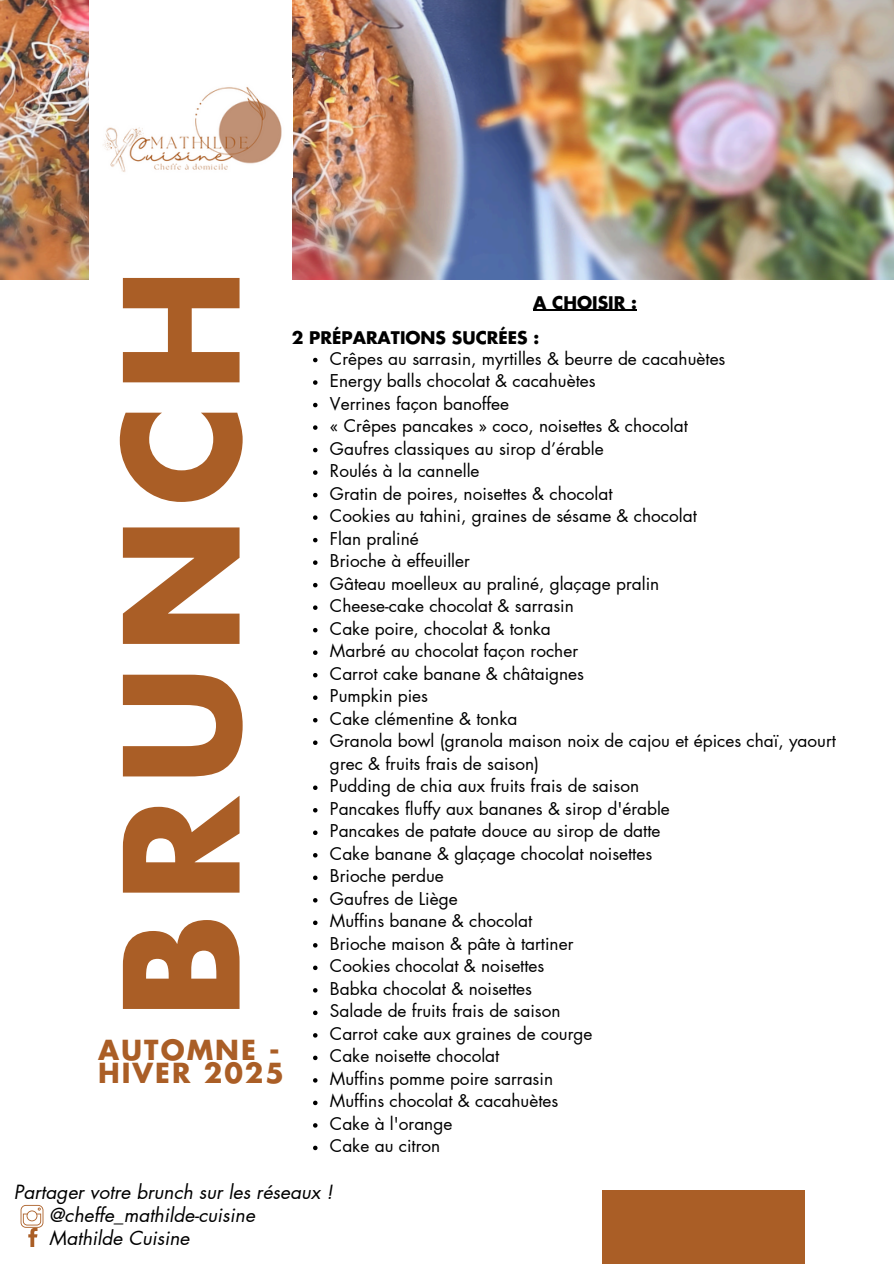
<style>
.page{position:relative;width:894px;height:1264px;background:#fff}
.page>*{position:absolute;margin:0;border:0;box-sizing:border-box;transform-origin:0 0}
.t1{font:700 154.65px "Futura LT Pro";letter-spacing:.075em;color:#aa5e26}
.t2{font:700 27px/23.7px "Futura LT Pro";letter-spacing:.075em;color:#aa5e26}
.t3{font:italic 19.05px/22.5px "Futura LT Pro";color:#000}
.t4{font:17.25px/22.5px "Futura LT Pro";color:#000}
.t5{font:700 16.95px "Futura LT Pro";color:#000}
</style>
<div class="page">
<img style="left:0;top:0;width:893px;height:279px">
<div style="left:89px;top:0;width:203px;height:377px;background:#fff"></div>
<div style="left:601px;top:1190px;width:203px;height:73px;background:#aa5e26"></div>
<img style="left:103px;top:87px;width:179px;height:85px">
<svg style="left:21px;top:1204px;width:22px;height:42px"></svg>
<hr style="left:533px;top:310px;width:104px;height:1px;background:#000">
<svg style="left:313px;top:358px;width:4px;height:4px"></svg>
<svg style="left:313px;top:380px;width:4px;height:5px"></svg>
<svg style="left:313px;top:403px;width:4px;height:4px"></svg>
<svg style="left:313px;top:425px;width:4px;height:5px"></svg>
<svg style="left:313px;top:448px;width:4px;height:4px"></svg>
<svg style="left:313px;top:470px;width:4px;height:5px"></svg>
<svg style="left:313px;top:493px;width:4px;height:4px"></svg>
<svg style="left:313px;top:515px;width:4px;height:5px"></svg>
<svg style="left:313px;top:538px;width:4px;height:4px"></svg>
<svg style="left:313px;top:560px;width:4px;height:5px"></svg>
<svg style="left:313px;top:583px;width:4px;height:4px"></svg>
<svg style="left:313px;top:605px;width:4px;height:5px"></svg>
<svg style="left:313px;top:628px;width:4px;height:4px"></svg>
<svg style="left:313px;top:650px;width:4px;height:5px"></svg>
<svg style="left:313px;top:673px;width:4px;height:4px"></svg>
<svg style="left:313px;top:695px;width:4px;height:5px"></svg>
<svg style="left:313px;top:718px;width:4px;height:4px"></svg>
<svg style="left:313px;top:740px;width:4px;height:5px"></svg>
<svg style="left:313px;top:785px;width:4px;height:5px"></svg>
<svg style="left:313px;top:808px;width:4px;height:4px"></svg>
<svg style="left:313px;top:830px;width:4px;height:5px"></svg>
<svg style="left:313px;top:853px;width:4px;height:4px"></svg>
<svg style="left:313px;top:875px;width:4px;height:5px"></svg>
<svg style="left:313px;top:898px;width:4px;height:4px"></svg>
<svg style="left:313px;top:920px;width:4px;height:5px"></svg>
<svg style="left:313px;top:943px;width:4px;height:4px"></svg>
<svg style="left:313px;top:965px;width:4px;height:5px"></svg>
<svg style="left:313px;top:988px;width:4px;height:4px"></svg>
<svg style="left:313px;top:1010px;width:4px;height:5px"></svg>
<svg style="left:313px;top:1033px;width:4px;height:4px"></svg>
<svg style="left:313px;top:1055px;width:4px;height:5px"></svg>
<svg style="left:313px;top:1078px;width:4px;height:4px"></svg>
<svg style="left:313px;top:1100px;width:4px;height:5px"></svg>
<svg style="left:313px;top:1123px;width:4px;height:4px"></svg>
<svg style="left:313px;top:1145px;width:4px;height:5px"></svg>
<h1 class="t1" style="left:112px;top:1018px;width:752px;rotate:-90deg">BRUNCH</h1>
<p class="t2" style="left:98px;top:1039px;width:187px">AUTOMNE -<br>HIVER 2025</p>
<p class="t5" style="left:533px;top:295px;width:105px">A CHOISIR :</p>
<p class="t5" style="left:292px;top:329px;width:249px">2 PRÉPARATIONS SUCRÉES :</p>
<p class="t4" style="left:330px;top:348px;width:397px">Crêpes au sarrasin, myrtilles &amp; beurre de cacahuètes</p>
<p class="t4" style="left:330px;top:370px;width:267px">Energy balls chocolat &amp; cacahuètes</p>
<p class="t4" style="left:330px;top:393px;width:181px">Verrines façon banoffee</p>
<p class="t4" style="left:330px;top:415px;width:359px">« Crêpes pancakes » coco, noisettes &amp; chocolat</p>
<p class="t4" style="left:330px;top:438px;width:275px">Gaufres classiques au sirop d’érable</p>
<p class="t4" style="left:330px;top:460px;width:151px">Roulés à la cannelle</p>
<p class="t4" style="left:330px;top:483px;width:284px">Gratin de poires, noisettes &amp; chocolat</p>
<p class="t4" style="left:330px;top:505px;width:368px">Cookies au tahini, graines de sésame &amp; chocolat</p>
<p class="t4" style="left:330px;top:528px;width:90px">Flan praliné</p>
<p class="t4" style="left:330px;top:550px;width:141px">Brioche à effeuiller</p>
<p class="t4" style="left:330px;top:573px;width:331px">Gâteau moelleux au praliné, glaçage pralin</p>
<p class="t4" style="left:330px;top:595px;width:245px">Cheese-cake chocolat &amp; sarrasin</p>
<p class="t4" style="left:330px;top:618px;width:222px">Cake poire, chocolat &amp; tonka</p>
<p class="t4" style="left:330px;top:640px;width:249px">Marbré au chocolat façon rocher</p>
<p class="t4" style="left:330px;top:663px;width:255px">Carrot cake banane &amp; châtaignes</p>
<p class="t4" style="left:330px;top:685px;width:100px">Pumpkin pies</p>
<p class="t4" style="left:330px;top:708px;width:189px">Cake clémentine &amp; tonka</p>
<p class="t4" style="left:330px;top:730px;width:507px">Granola bowl (granola maison noix de cajou et épices chaï, yaourt grec &amp; fruits frais de saison)</p>
<p class="t4" style="left:330px;top:775px;width:310px">Pudding de chia aux fruits frais de saison</p>
<p class="t4" style="left:330px;top:798px;width:341px">Pancakes fluffy aux bananes &amp; sirop d'érable</p>
<p class="t4" style="left:330px;top:820px;width:332px">Pancakes de patate douce au sirop de datte</p>
<p class="t4" style="left:330px;top:843px;width:324px">Cake banane &amp; glaçage chocolat noisettes</p>
<p class="t4" style="left:330px;top:865px;width:115px">Brioche perdue</p>
<p class="t4" style="left:330px;top:888px;width:129px">Gaufres de Liège</p>
<p class="t4" style="left:330px;top:910px;width:204px">Muffins banane &amp; chocolat</p>
<p class="t4" style="left:330px;top:933px;width:245px">Brioche maison &amp; pâte à tartiner</p>
<p class="t4" style="left:330px;top:955px;width:216px">Cookies chocolat &amp; noisettes</p>
<p class="t4" style="left:330px;top:978px;width:203px">Babka chocolat &amp; noisettes</p>
<p class="t4" style="left:330px;top:1000px;width:232px">Salade de fruits frais de saison</p>
<p class="t4" style="left:330px;top:1023px;width:264px">Carrot cake aux graines de courge</p>
<p class="t4" style="left:330px;top:1045px;width:171px">Cake noisette chocolat</p>
<p class="t4" style="left:330px;top:1068px;width:224px">Muffins pomme poire sarrasin</p>
<h2 class="t4" style="left:330px;top:1090px;width:230px">Muffins chocolat &amp; cacahuètes</h2>
<h3 class="t4" style="left:330px;top:1113px;width:124px">Cake à l'orange</h3>
<p class="t4" style="left:330px;top:1135px;width:112px">Cake au citron</p>
<p class="t3" style="left:49px;top:1181px;width:285px;text-indent:-35px">Partager votre brunch sur les réseaux ! @cheffe_mathilde-cuisine</p>
<p class="t3" style="left:49px;top:1226px;width:142px">Mathilde Cuisine</p>
</div>
